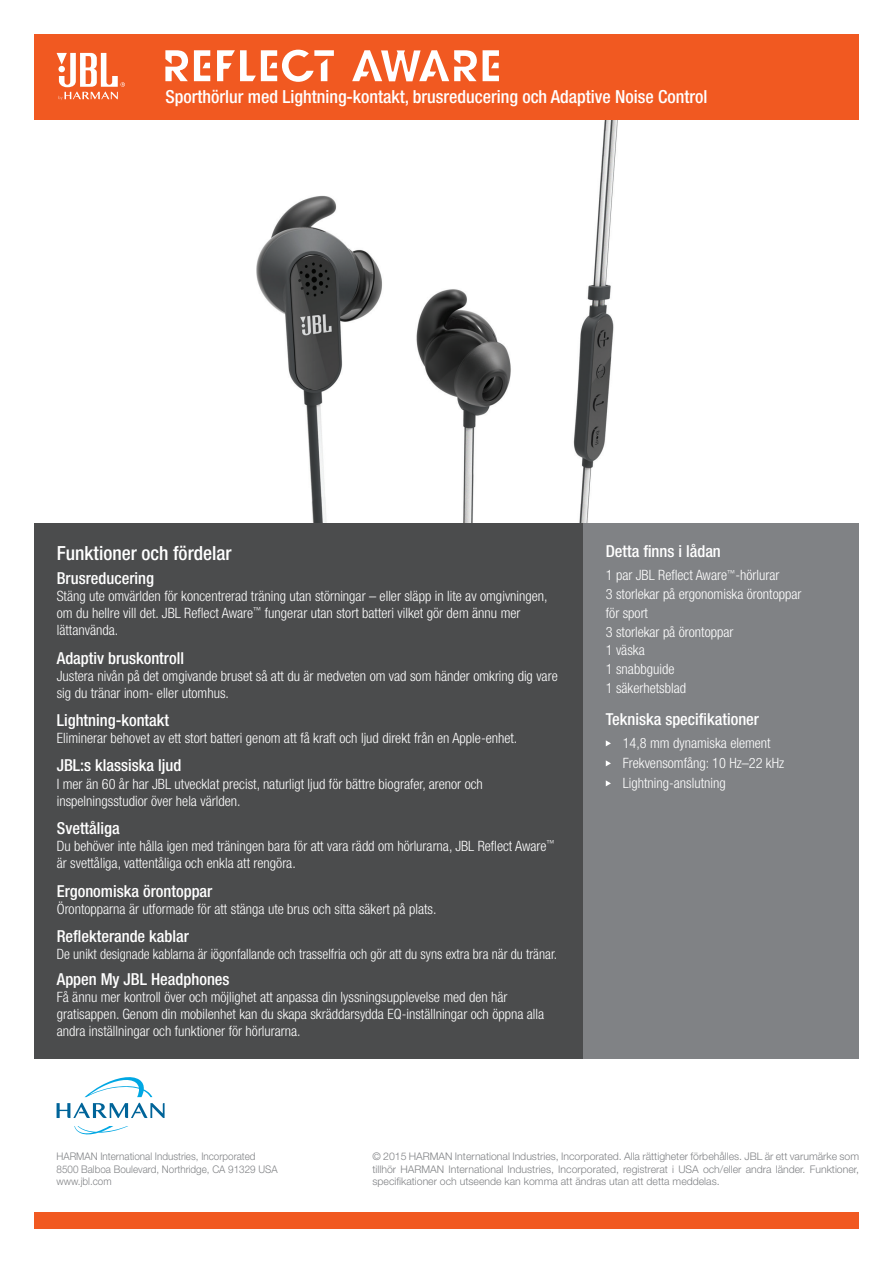
<style>
.page{position:relative;width:893px;height:1263px;background:#fff}
.page>*{position:absolute;margin:0;border:0;box-sizing:border-box;transform-origin:0 0}
.t1{font:500 condensed 19.5px "Helvetica Neue LT Pro";color:#fff}
.t2{font:500 condensed 18px "Helvetica Neue LT Pro";color:#fff}
.t3{font:500 condensed 16.5px "Helvetica Neue LT Pro";color:#fff}
.t4{font:300 condensed 14.25px/17.1px "Helvetica Neue LT Pro";color:#fff}
.t5{font:300 condensed 14.25px "Helvetica Neue LT Pro";color:#fff;scale:.96 1}
.t6{font:300 10.5px/12.6px "Helvetica Neue LT Pro";color:#808285;text-align:justify}
.t7{font:300 10.5px "Helvetica Neue LT Pro";color:#808285;scale:.94 1}
</style>
<div class="page">
<img style="left:175px;top:119px;width:521px;height:404px">
<div style="left:34px;top:34px;width:825px;height:85px;background:#f15921"></div>
<div style="left:34px;top:1213px;width:825px;height:16px;background:#f15921"></div>
<svg style="left:483px;top:50px;width:16px;height:31px"></svg>
<svg style="left:352px;top:50px;width:125px;height:31px"></svg>
<svg style="left:217px;top:50px;width:97px;height:32px"></svg>
<svg style="left:194px;top:50px;width:16px;height:31px"></svg>
<svg style="left:321px;top:59px;width:6px;height:22px"></svg>
<div style="left:314px;top:50px;width:20px;height:6px;background:#fff"></div>
<svg style="left:165px;top:50px;width:23px;height:31px"></svg>
<svg style="left:57px;top:53px;width:68px;height:47px"></svg>
<svg style="left:85px;top:1077px;width:67px;height:20px"></svg>
<svg style="left:74px;top:1126px;width:54px;height:9px"></svg>
<svg style="left:57px;top:1103px;width:108px;height:15px"></svg>
<div style="left:34px;top:523px;width:549px;height:536px;background:#4b4c4d"></div>
<div style="left:583px;top:523px;width:276px;height:536px;background:#808285"></div>
<svg style="left:606px;top:740px;width:5px;height:6px"></svg>
<svg style="left:606px;top:760px;width:5px;height:6px"></svg>
<svg style="left:606px;top:780px;width:5px;height:6px"></svg>
<p class="t2" style="left:165px;top:86px;width:544px">Sporthörlur med Lightning-kontakt, brusreducering och Adaptive Noise Control</p>
<p class="t1" style="left:57px;top:541px;width:176px">Funktioner och fördelar</p>
<p class="t3" style="left:57px;top:568px;width:99px">Brusreducering</p>
<p class="t4" style="left:57px;top:587px;width:492px">Stäng ute omvärlden för koncentrerad träning utan störningar – eller släpp in lite av omgivningen, om du hellre vill det. JBL Reflect Aware<sup>™</sup> fungerar utan stort batteri vilket gör dem ännu mer lättanvända.</p>
<p class="t3" style="left:57px;top:648px;width:129px">Adaptiv bruskontroll</p>
<p class="t4" style="left:57px;top:667px;width:502px">Justera nivån på det omgivande bruset så att du är medveten om vad som händer omkring dig vare sig du tränar inom- eller utomhus.</p>
<p class="t3" style="left:57px;top:710px;width:114px">Lightning-kontakt</p>
<p class="t4" style="left:57px;top:729px;width:462px">Eliminerar behovet av ett stort batteri genom att få kraft och ljud direkt från en Apple-enhet.</p>
<p class="t3" style="left:57px;top:756px;width:126px">JBL:s klassiska ljud</p>
<p class="t4" style="left:57px;top:775px;width:428px">I mer än 60 år har JBL utvecklat precist, naturligt ljud för bättre biografer, arenor och inspelningsstudior över hela världen.</p>
<p class="t3" style="left:57px;top:818px;width:64px">Svettåliga</p>
<p class="t4" style="left:57px;top:837px;width:500px">Du behöver inte hålla igen med träningen bara för att vara rädd om hörlurarna, JBL Reflect Aware<sup>™ </sup>är svettåliga, vattentåliga och enkla att rengöra.</p>
<p class="t3" style="left:57px;top:881px;width:157px">Ergonomiska örontoppar</p>
<p class="t4" style="left:57px;top:900px;width:381px">Örontopparna är utformade för att stänga ute brus och sitta säkert på plats.</p>
<p class="t3" style="left:57px;top:926px;width:134px">Reflekterande kablar</p>
<p class="t5" style="left:57px;top:946px;width:523px">De unikt designade kablarna är iögonfallande och trasselfria och gör att du syns extra bra när du tränar.</p>
<p class="t3" style="left:57px;top:969px;width:174px">Appen My JBL Headphones</p>
<p class="t4" style="left:57px;top:988px;width:489px">Få ännu mer kontroll över och möjlighet att anpassa din lyssningsupplevelse med den här gratisappen. Genom din mobilenhet kan du skapa skräddarsydda EQ-inställningar och öppna alla andra inställningar och funktioner för hörlurarna.</p>
<p class="t3" style="left:606px;top:542px;width:117px">Detta finns i lådan</p>
<p class="t4" style="left:606px;top:567px;width:175px">1 par JBL Reflect Aware<sup>™</sup>-hörlurar</p>
<p class="t4" style="left:606px;top:585px;width:197px;line-height:18.8px">3 storlekar på ergonomiska örontoppar för sport</p>
<p class="t4" style="left:606px;top:623px;width:129px">3 storlekar på örontoppar</p>
<p class="t4" style="left:606px;top:642px;width:41px">1 väska</p>
<p class="t4" style="left:606px;top:660px;width:70px">1 snabbguide</p>
<p class="t4" style="left:606px;top:679px;width:82px">1 säkerhetsblad</p>
<p class="t3" style="left:606px;top:709px;width:155px">Tekniska specifikationer</p>
<p class="t4" style="left:623px;top:734px;width:149px">14,8 mm dynamiska element</p>
<p class="t4" style="left:623px;top:754px;width:163px">Frekvensomfång: 10 Hz–22 kHz</p>
<p class="t4" style="left:623px;top:774px;width:105px">Lightning-anslutning</p>
<p class="t7" style="left:57px;top:1150px;width:213px">HARMAN International Industries, Incorporated</p>
<p class="t7" style="left:57px;top:1162px;width:237px">8500 Balboa Boulevard, Northridge, CA 91329 USA</p>
<p class="t7" style="left:57px;top:1175px;width:60px">www.jbl.com</p>
<p class="t6" style="left:372px;top:1150px;width:488px">© 2015 HARMAN International Industries, Incorporated. Alla rättigheter förbehålles. JBL är ett varumärke som tillhör HARMAN International Industries, Incorporated, registrerat i USA och/eller andra länder. Funktioner, specifikationer och utseende kan komma att ändras utan att detta meddelas.</p>
</div>
